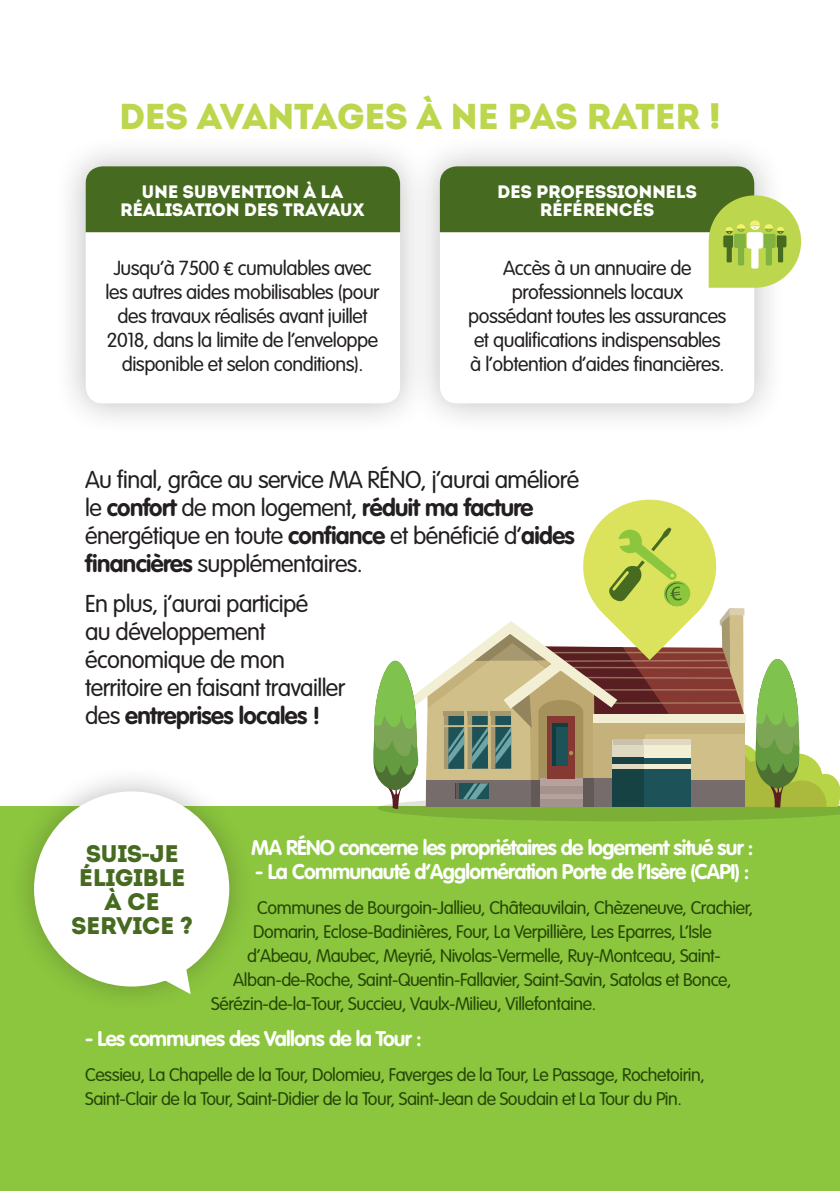
<style>
.page{position:relative;width:840px;height:1191px;background:#fff}
.page>*{position:absolute;margin:0;border:0;box-sizing:border-box;transform-origin:0 0}
.t1{font:36px "Intro";letter-spacing:-.025em;color:#bcd74d}
.t2{font:300 24px/28px "VAG Rounded";letter-spacing:-.025em;color:#231f20}
.t3{font:24px/24px "Intro";letter-spacing:-.025em;color:#466a1f;text-align:center}
.t4{font:700 21px "VAG Rounded";letter-spacing:-.035em;color:#fff}
.t5{font:300 20px/24px "VAG Rounded";letter-spacing:-.025em;color:#231f20;text-align:center}
.t6{font:300 18px/24px "VAG Rounded";letter-spacing:-.025em;color:#264606}
.t7{font:18px/18px "Intro";letter-spacing:-.025em;color:#fff;text-align:center}
.s1{font-family:"Calibri";font-weight:400}
.s2{font-weight:700}
.s3{font-family:"Helvetica";font-weight:700}
</style>
<div class="page">
<div style="left:0;top:806px;width:839px;height:385px;background:#8bc63e"></div>
<div style="left:8px;top:765px;width:247px;height:248px;background:#231f20;opacity:.3"></div>
<div style="left:34px;top:791px;width:195px;height:195px;background:#fff;border-radius:50%"></div>
<svg style="left:149px;top:966px;width:42px;height:28px"></svg>
<div style="left:407px;top:134px;width:378px;height:301px;background:#231f20;opacity:.3"></div>
<div style="left:439px;top:166px;width:314px;height:237px;background:#fff;border-radius:17px"></div>
<div style="left:54px;top:134px;width:378px;height:301px;background:#231f20;opacity:.3"></div>
<div style="left:86px;top:166px;width:314px;height:237px;background:#fff;border-radius:17px"></div>
<div style="left:86px;top:166px;width:314px;height:66px;background:#466a1f"></div>
<svg style="left:439px;top:166px;width:361px;height:122px"></svg>
<svg style="left:373px;top:499px;width:466px;height:322px"></svg>
<p class="t1" style="left:119px;top:95px;width:603px">DES AVANTAGES À NE PAS RATER !</p>
<p class="t7" style="left:120px;top:183px;width:246px">UNE SUBVENTION À LA<br>RÉALISATION DES TRAVAUX</p>
<p class="t5" style="left:106px;top:256px;width:275px">Jusqu’à 7500 <span class="s1">€</span> cumulables avec les autres aides mobilisables (pour des travaux réalisés avant juillet 2018, dans la limite de l’enveloppe disponible et selon conditions).</p>
<p class="t7" style="left:497px;top:183px;width:201px">DES PROFESSIONNELS<br>RÉFÉRENCÉS</p>
<p class="t5" style="left:468px;top:256px;width:259px">Accès à un annuaire de professionnels locaux possédant toutes les assurances et qualifications indispensables à l’obtention d’aides financières.</p>
<p class="t2" style="left:85px;top:466px;width:495px">Au final, grâce au service MA RÉNO, j’aurai amélioré le <span class="s2">confort</span> de mon logement, <span class="s2">réduit ma facture </span>énergétique en toute <span class="s2">confiance</span> et bénéficié d’<span class="s2">aides financières</span> supplémentaires.</p>
<p class="t2" style="left:85px;top:589px;width:262px">En plus, j’aurai participé<br>au développement économique de mon territoire en faisant travailler des <span class="s2">entreprises locales !</span></p>
<p class="t4" style="left:251px;top:835px;width:503px">MA RÉNO concerne les propriétaires de logement situé sur :</p>
<p class="t4" style="left:255px;top:859px;width:495px">- La Communauté d’Agglomération Porte de l’Isère (CAPI) :</p>
<p class="t6" style="left:257px;top:896px;width:497px">Communes de Bourgoin-Jallieu, Châteauvilain, Chèzeneuve, Crachier,</p>
<p class="t6" style="left:253px;top:920px;width:459px">Domarin, Eclose-Badinières, Four, La Verpillière, Les Eparres, L’Isle</p>
<p class="t6" style="left:247px;top:944px;width:474px">d’Abeau, Maubec, Meyrié, Nivolas-Vermelle, Ruy-Montceau, Saint-</p>
<p class="t6" style="left:233px;top:968px;width:499px">Alban-de-Roche, Saint-Quentin-Fallavier, Saint-Savin, Satolas et Bonce,</p>
<p class="t6" style="left:211px;top:992px;width:386px">Sérézin-de-la-Tour, Succieu, Vaulx-Milieu, Villefontaine.</p>
<p class="t4" style="left:85px;top:1026px;width:338px">- Les communes des Vallons de la Tour :</p>
<p class="t6" style="left:85px;top:1062px;width:621px">Cessieu, La Chapelle de la Tour, Dolomieu, Faverges de la Tour, Le Passage, Rochetoirin,<br>Saint-Clair de la Tour, Saint-Didier de la Tour, Saint-Jean de Soudain et La Tour du Pin.</p>
<p class="t3" style="left:71px;top:841px;width:123px">SUIS<span class="s3">-</span>JE<br>ÉLIGIBLE<br>À CE<br>SERVICE ?</p>
</div>
